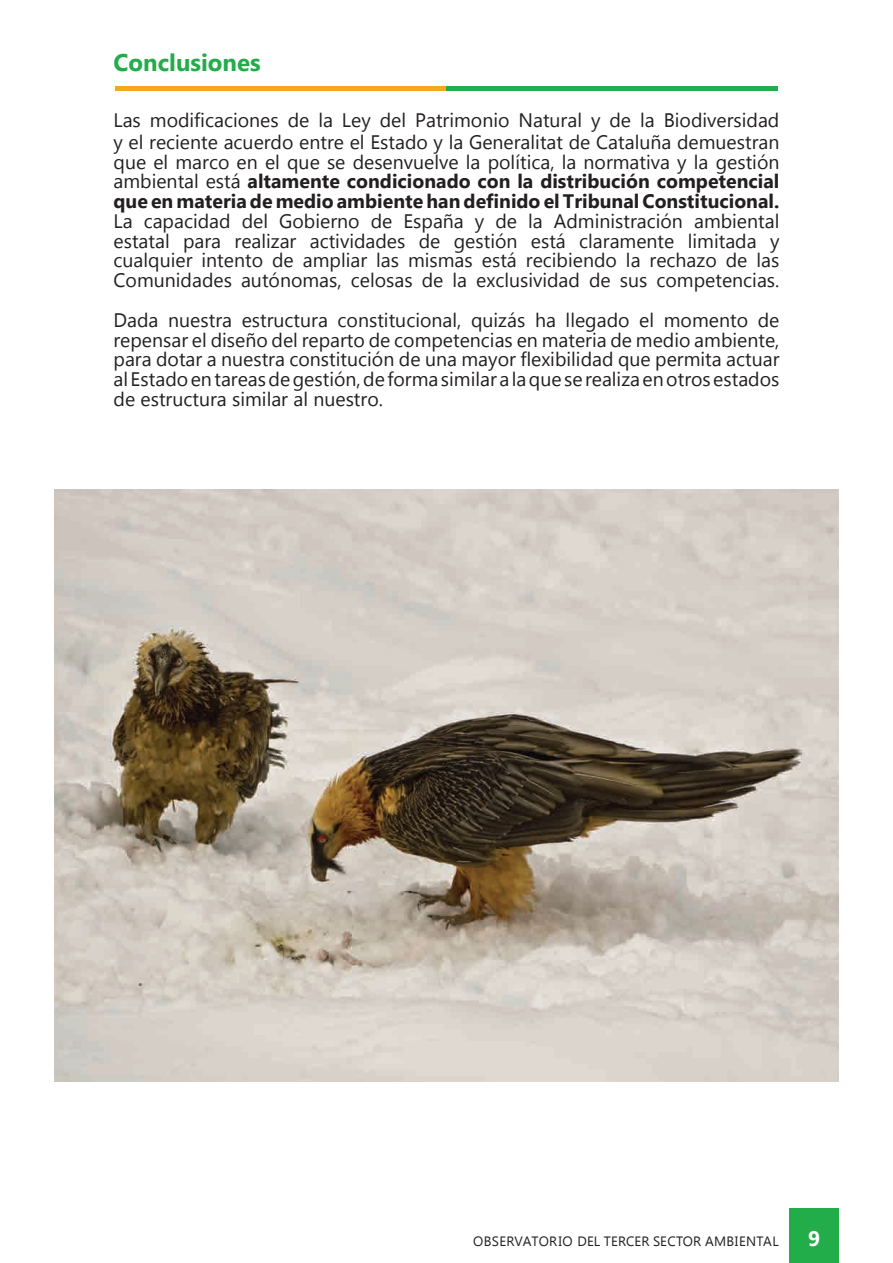
<style>
.page{position:relative;width:893px;height:1263px;background:#fff}
.page>*{position:absolute;margin:0;border:0;box-sizing:border-box;transform-origin:0 0}
.t1{font:700 24px "Lao UI";color:#23ac4a}
.t2{font:700 21px "Lao UI";color:#fff}
.t3{font:19.5px/19.8px "Lao UI";color:#231f20;text-align:justify}
.t4{font:700 19.5px/19.8px "Lao UI";color:#231f20;text-align:justify}
.t5{font:13.5px "Lao UI";letter-spacing:.02em;color:#231f20}
.s1{font-weight:400}
</style>
<div class="page">
<div style="left:789px;top:1209px;width:50px;height:54px;background:#23ac4a"></div>
<div style="left:115px;top:86px;width:331px;height:5px;background:#f2aa1c"></div>
<div style="left:446px;top:86px;width:332px;height:5px;background:#23ac4a"></div>
<img style="left:54px;top:489px;width:785px;height:593px">
<p class="t1" style="left:114px;top:47px;width:149px">Conclusiones</p>
<p class="t3" style="left:114px;top:109px;width:667px;line-height:21.6px">Las modificaciones de la Ley del Patrimonio Natural y de la Biodiversidad y el reciente acuerdo entre el Estado y la Generalitat de Cataluña demuestran</p>
<p class="t4" style="left:114px;top:151px;width:667px"><span class="s1">que el marco en el que se desenvuelve la política, la normativa y la gestión ambiental está</span> altamente condicionado con la distribución competencial que en materia de medio ambiente han definido el Tribunal Constitucional.</p>
<p class="t3" style="left:114px;top:210px;width:667px">La capacidad del Gobierno de España y de la Administración ambiental estatal para realizar actividades de gestión está claramente limitada y cualquier intento de ampliar las mismas está recibiendo la rechazo de las Comunidades autónomas, celosas de la exclusividad de sus competencias.</p>
<p class="t3" style="left:114px;top:309px;width:667px">Dada nuestra estructura constitucional, quizás ha llegado el momento de repensar el diseño del reparto de competencias en materia de medio ambiente, para dotar a nuestra constitución de una mayor flexibilidad que permita actuar al Estado en tareas de gestión, de forma similar a la que se realiza en otros estados de estructura similar al nuestro.</p>
<p class="t5" style="left:473px;top:1232px;width:307px">OBSERVATORIO DEL TERCER SECTOR AMBIENTAL</p>
<p class="t2" style="left:808px;top:1224px;width:14px">9</p>
</div>
